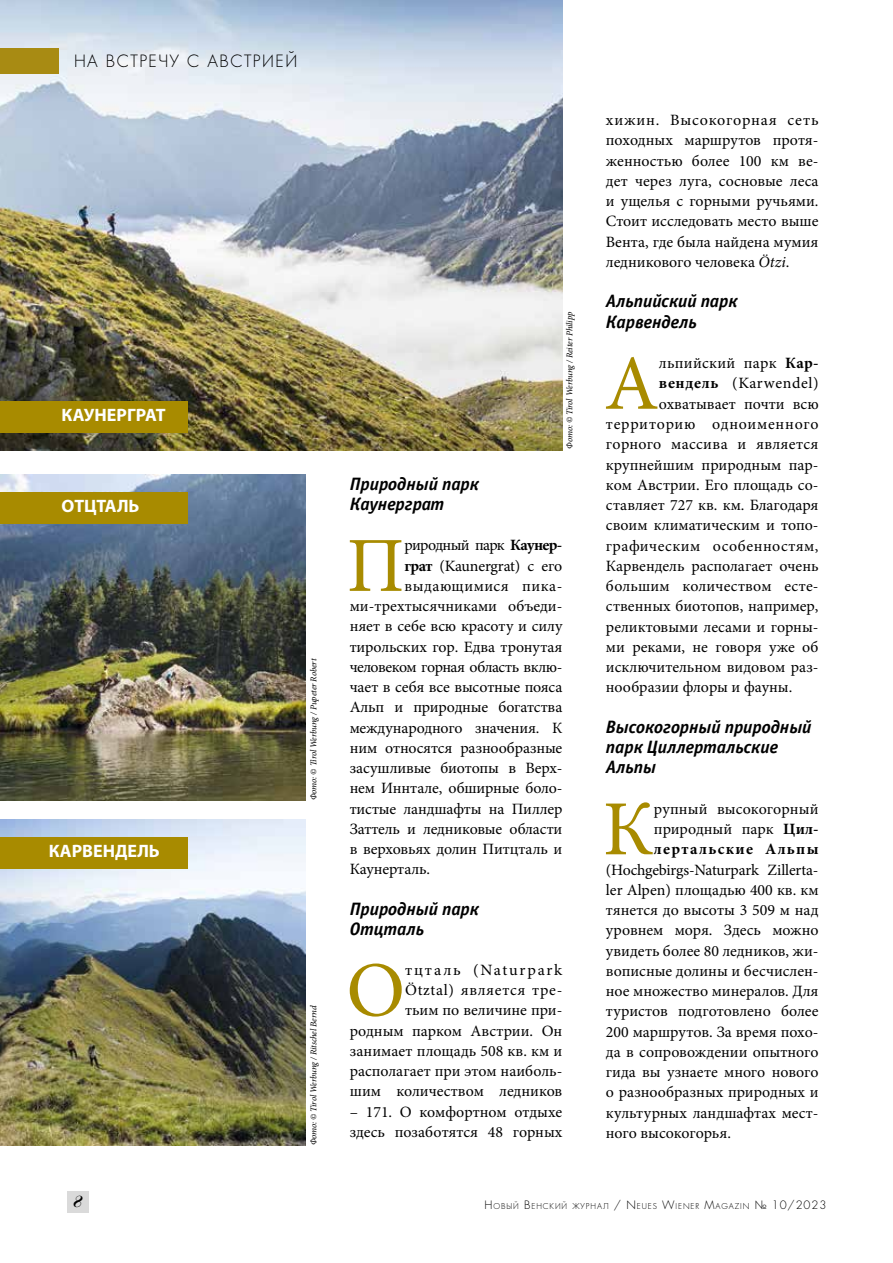
<style>
.page{position:relative;width:893px;height:1263px;background:#fff}
.page>*{position:absolute;margin:0;border:0;box-sizing:border-box;transform-origin:0 0}
.t1{font:78px "Minion Pro";color:#a88b00}
.t2{font:italic 18px/20.2px "Officina Sans Bold C";letter-spacing:-.01em;color:#000}
.t3{font:700 18px "Myriad Pro";color:#fff}
.t4{font:16.5px "Favorit Light C";letter-spacing:.09em;color:#000}
.t5{font:italic 16.5px "Paragon Nord C";color:#000}
.t6{font:15.75px/20.2px "Minion Pro";color:#000;text-align:justify}
.t7{font:15.75px "Minion Pro";letter-spacing:.02em;color:#000}
.t8{font:15.75px "Minion Pro";letter-spacing:.03em;color:#000}
.t9{font:15.75px "Minion Pro";letter-spacing:-.03em;color:#000}
.t10{font:15.75px "Minion Pro";letter-spacing:.05em;color:#000}
.t11{font:15.75px "Minion Pro";letter-spacing:-.04em;color:#000}
.t12{font:15.75px "Minion Pro";letter-spacing:.035em;color:#000}
.t13{font:italic 9px "Minion Pro";letter-spacing:-.015em;color:#000}
.t14{font:7.8px "Favorit Light C";letter-spacing:.115em;color:#000}
.s1{font-weight:700}
.s2{font-style:italic}
.s3{font-size:11.25px}
</style>
<div class="page">
<img style="left:0;top:0;width:562px;height:451px">
<div style="left:0;top:48px;width:59px;height:25px;background:#a88b13"></div>
<div style="left:67px;top:1192px;width:22px;height:21px;background:#dadada"></div>
<img style="left:0;top:474px;width:305px;height:326px">
<img style="left:0;top:819px;width:305px;height:326px">
<div style="left:0;top:401px;width:188px;height:32px;background:#a88b00"></div>
<div style="left:0;top:492px;width:188px;height:32px;background:#a88b00"></div>
<div style="left:0;top:837px;width:188px;height:32px;background:#a88b00"></div>
<p class="t4" style="left:74px;top:50px;width:225px">НА ВСТРЕЧУ С АВСТРИЕЙ</p>
<p class="t3" style="left:62px;top:403px;width:106px">КАУНЕРГРАТ</p>
<p class="t3" style="left:62px;top:494px;width:79px">ОТЦТАЛЬ</p>
<p class="t3" style="left:49px;top:839px;width:112px">КАРВЕНДЕЛЬ</p>
<p class="t13" style="left:307px;top:800px;width:144px;rotate:-90deg">Фото: © Tirol Werbung / Pupeter Robert</p>
<p class="t13" style="left:307px;top:1145px;width:141px;rotate:-90deg">Фото: © Tirol Werbung / Ritschel Bernd</p>
<p class="t13" style="left:563px;top:449px;width:139px;rotate:-90deg">Фото: © Tirol Werbung / Reiter Philipp</p>
<p class="t2" style="left:350px;top:474px;width:131px">Природный парк<br>Каунерграт</p>
<h1 class="t1" style="left:347px;top:514px;width:59px">П</h1>
<p class="t11" style="left:405px;top:535px;width:159px">риродный парк <span class="s1">Каунер-</span></p>
<p class="t6" style="left:405px;top:555px;width:159px"><span class="s1">грат</span> (Kaunergrat) c его</p>
<p class="t8" style="left:405px;top:575px;width:159px">выдающимися пика-</p>
<p class="t6" style="left:350px;top:596px;width:214px">ми-трехтысячниками объеди-</p>
<p class="t6" style="left:350px;top:616px;width:214px">няет в себе всю красоту и силу</p>
<p class="t6" style="left:350px;top:636px;width:214px">тирольских гор. Едва тронутая</p>
<p class="t9" style="left:350px;top:656px;width:214px">человеком горная область вклю-</p>
<p class="t6" style="left:350px;top:677px;width:214px">чает в себя все высотные пояса</p>
<p class="t6" style="left:350px;top:697px;width:214px">Альп и природные богатства</p>
<p class="t6" style="left:350px;top:717px;width:214px">международного значения. К</p>
<p class="t6" style="left:350px;top:738px;width:214px">ним относятся разнообразные</p>
<p class="t6" style="left:350px;top:758px;width:214px">засушливые биотопы в Верх-</p>
<p class="t6" style="left:350px;top:778px;width:214px">нем Иннтале, обширные боло-</p>
<p class="t6" style="left:350px;top:798px;width:214px">тистые ландшафты на Пиллер</p>
<p class="t6" style="left:350px;top:819px;width:214px">Заттель и ледниковые области</p>
<p class="t6" style="left:350px;top:839px;width:214px">в верховьях долин Питцталь и</p>
<p class="t6" style="left:350px;top:859px;width:82px">Каунерталь.</p>
<p class="t2" style="left:350px;top:899px;width:131px">Природный парк<br>Отцталь</p>
<h1 class="t1" style="left:346px;top:938px;width:60px">О</h1>
<p class="t6" style="left:350px;top:960px;width:214px;text-align:right">тцталь (Naturpark<br>Ötztal) является тре-<br>тьим по величине при&shy;родным парком Австрии. Он занимает площадь 508 кв. км и располагает при этом наиболь&shy;шим количеством ледников</p>
<p class="t6" style="left:350px;top:1101px;width:214px">– 171. О комфортном отдыхе здесь позаботятся 48 горных</p>
<p class="t6" style="left:606px;top:110px;width:214px">хижин. Высокогорная сеть походных маршрутов протя&shy;женностью более 100 км ве&shy;дет через луга, сосновые леса и ущелья с горными ручьями.<br>Стоит исследовать место выше Вента, где была найдена мумия ледникового человека <span class="s2">Ötzi</span>.</p>
<p class="t2" style="left:606px;top:292px;width:133px">Альпийский парк<br>Карвендель</p>
<h1 class="t1" style="left:604px;top:332px;width:56px">А</h1>
<p class="t7" style="left:659px;top:353px;width:161px">льпийский парк <span class="s1">Кар-</span></p>
<p class="t12" style="left:659px;top:373px;width:161px"><span class="s1">вендель</span> (Karwendel)</p>
<p class="t6" style="left:659px;top:394px;width:161px">охватывает почти всю</p>
<p class="t10" style="left:606px;top:413px;width:214px">территорию одноименного</p>
<p class="t7" style="left:606px;top:434px;width:214px">горного массива и является</p>
<p class="t6" style="left:606px;top:454px;width:214px">крупнейшим природным пар-</p>
<p class="t6" style="left:606px;top:475px;width:214px">ком Австрии. Его площадь со-</p>
<p class="t6" style="left:606px;top:495px;width:214px">ставляет 727 кв. км. Благодаря</p>
<p class="t6" style="left:606px;top:515px;width:214px">своим климатическим и топо-</p>
<p class="t8" style="left:606px;top:535px;width:214px">графическим особенностям,</p>
<p class="t6" style="left:606px;top:556px;width:214px">Карвендель располагает очень</p>
<p class="t6" style="left:606px;top:576px;width:214px">большим количеством есте-</p>
<p class="t6" style="left:606px;top:596px;width:214px">ственных биотопов, например,</p>
<p class="t6" style="left:606px;top:616px;width:214px">реликтовыми лесами и горны-</p>
<p class="t6" style="left:606px;top:637px;width:214px">ми реками, не говоря уже об</p>
<p class="t6" style="left:606px;top:657px;width:214px">исключительном видовом раз-</p>
<p class="t6" style="left:606px;top:677px;width:188px">нообразии флоры и фауны.</p>
<p class="t2" style="left:606px;top:717px;width:207px">Высокогорный природный парк Циллертальские<br>Альпы</p>
<h1 class="t1" style="left:603px;top:777px;width:53px">К</h1>
<p class="t6" style="left:654px;top:799px;width:166px">рупный высокогорный природный парк <span class="s1">Цил&shy;лертальские Альпы</span></p>
<p class="t6" style="left:606px;top:859px;width:214px">(Hochgebirgs-Naturpark Zillerta&shy;ler Alpen) площадью 400 кв. км тянется до высоты 3 509 м над уровнем моря. Здесь можно увидеть более 80 ледников, жи&shy;вописные долины и бесчислен&shy;ное множество минералов. Для туристов подготовлено более 200 маршрутов. За время похо&shy;да в сопровождении опытного гида вы узнаете много нового о разнообразных природных и культурных ландшафтах мест&shy;ного высокогорья.</p>
<p class="t5" style="left:73px;top:1192px;width:10px">8</p>
<p class="t14" style="left:485px;top:1201px;width:343px"><span class="s3">Н</span>ОВЫЙ <span class="s3">В</span>ЕНСКИЙ ЖУРНАЛ <span class="s3">/</span> <span class="s3">N</span>EUES <span class="s3">W</span>IEN ER <span class="s3">M</span>AGAZIN <span class="s3">№ 10/2023</span></p>
</div>
